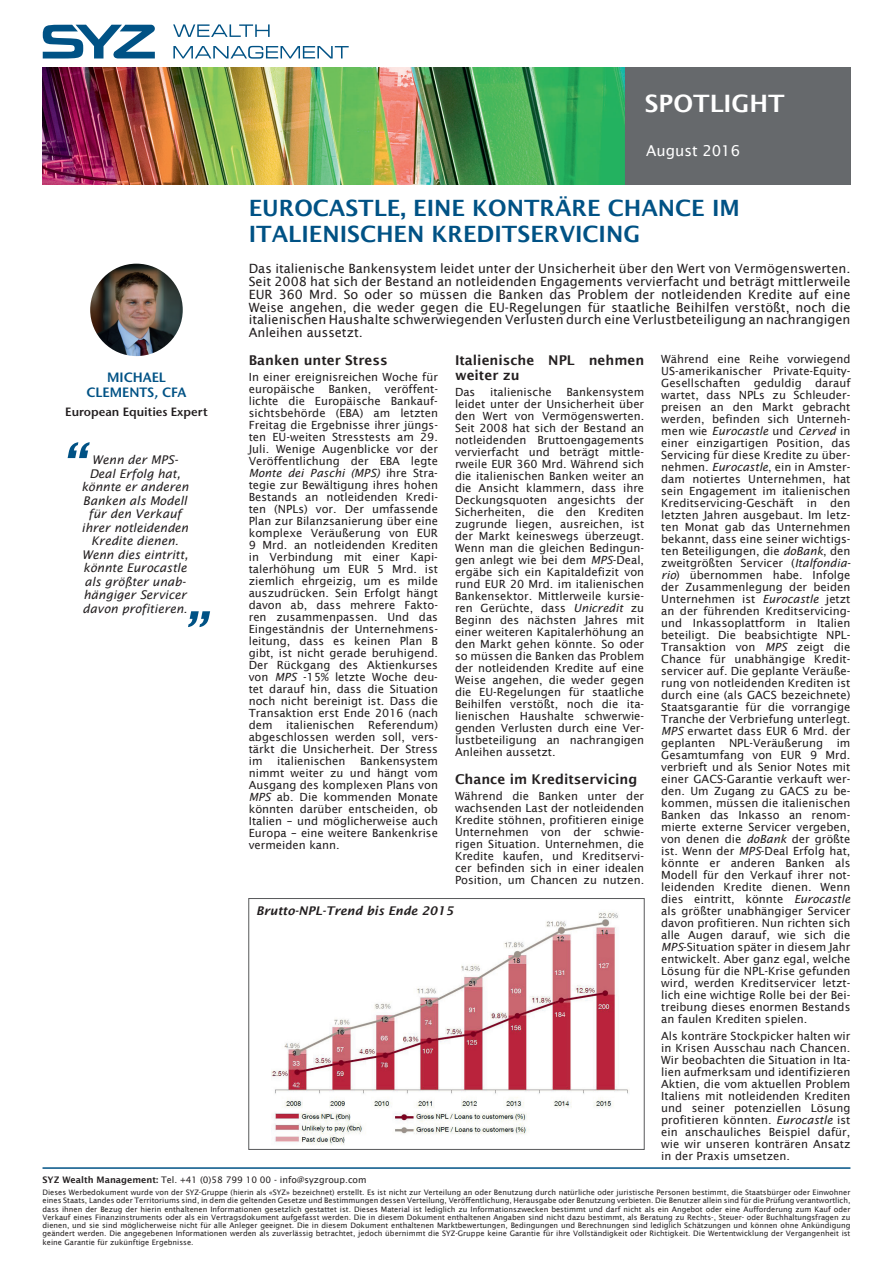
<style>
.page{position:relative;width:893px;height:1263px;background:#fff}
.page>*{position:absolute;margin:0;border:0;box-sizing:border-box;transform-origin:0 0}
.t1{font:italic 600 52.5px "Lucida Sans";color:#005285}
.t2{font:600 24px "Lucida Sans";color:#fff}
.t3{font:600 22.5px/25.5px "Lucida Sans";color:#005285}
.t4{font:15px "Lucida Sans";color:#fff}
.t5{font:600 13.5px/15px "Lucida Sans";color:#231f20}
.t6{font:600 13.5px/15px "Stone Sans ITC Pro";color:#005285;text-align:center}
.t7{font:12.75px/12.8px "Lucida Sans";color:#231f20;text-align:justify}
.t8{font:italic 12px/13.5px "Lucida Sans";color:#231f20;text-align:center}
.t9{font:italic 600 12px "Lucida Sans";color:#231f20}
.t10{font:600 12px "Stone Sans ITC Pro";color:#231f20}
.t11{font:11.25px/12px "Lucida Sans";color:#231f20;text-align:justify}
.t12{font:9px "Lucida Sans";color:#231f20}
.t13{font:7.5px/8.2px "Lucida Sans";color:#231f20;text-align:justify}
.s1{font-style:italic}
.s2{font-weight:600}
</style>
<div class="page">
<img style="left:43px;top:68px;width:807px;height:117px">
<svg style="left:43px;top:25px;width:112px;height:34px"></svg>
<svg style="left:173px;top:24px;width:97px;height:13px"></svg>
<svg style="left:173px;top:46px;width:176px;height:13px"></svg>
<hr style="left:43px;top:1167px;width:807px;height:2px;background:#005285">
<img style="left:90px;top:264px;width:93px;height:92px;border-radius:46px">
<img style="left:271px;top:912px;width:358px;height:233px">
<div style="left:249px;top:898px;width:395px;height:251px;border:1px solid #57585a"></div>
<h2 class="t2" style="left:645px;top:90px;width:141px">SPOTLIGHT</h2>
<h3 class="t4" style="left:646px;top:142px;width:96px">August 2016</h3>
<h3 class="t3" style="left:249px;top:195px;width:493px">Eurocastle, eine konträre Chance im italienischen Kreditservicing</h3>
<p class="t6" style="left:87px;top:370px;width:101px">MICHAEL<br>CLEMENTS, CFA</p>
<p class="t10" style="left:65px;top:404px;width:144px">European Equities Expert</p>
<h1 class="t1" style="left:60px;top:434px;width:25px">“</h1>
<p class="t8" style="left:81px;top:453px;width:109px">Wenn der MPS-<br>Deal Erfolg hat, könnte er anderen<br>Banken als Modell für den Verkauf ihrer notleidenden<br>Kredite dienen.<br>Wenn dies eintritt, könnte Eurocastle als größter unab&shy;hängiger Servicer davon profitieren.</p>
<h1 class="t1" style="left:181px;top:603px;width:25px">”</h1>
<p class="t7" style="left:249px;top:263px;width:603px">Das italienische Bankensystem leidet unter der Unsicherheit über den Wert von Vermögenswerten.<br>Seit 2008 hat sich der Bestand an notleidenden Engagements vervierfacht und beträgt mittlerweile EUR 360 Mrd. So oder so müssen die Banken das Problem der notleidenden Kredite auf eine Weise angehen, die weder gegen die EU-Regelungen für staatliche Beihilfen verstößt, noch die italienischen Haushalte schwerwiegenden Verlusten durch eine Verlustbeteiligung an nachrangigen Anleihen aussetzt.</p>
<p class="t5" style="left:249px;top:352px;width:140px">Banken unter Stress</p>
<p class="t11" style="left:249px;top:371px;width:191px">In einer ereignisreichen Woche für europäische Banken, veröffent&shy;lichte die Europäische Bankauf&shy;sichtsbehörde (EBA) am letzten Freitag die Ergebnisse ihrer jüngs&shy;ten EU-weiten Stresstests am 29.<br>Juli. Wenige Augenblicke vor der Veröffentlichung der EBA legte <span class="s1">Monte dei Paschi (MPS)</span> ihre Stra&shy;tegie zur Bewältigung ihres hohen Bestands an notleidenden Kredi&shy;ten (NPLs) vor. Der umfassende Plan zur Bilanzsanierung über eine komplexe Veräußerung von EUR 9 Mrd. an notleidenden Krediten in Verbindung mit einer Kapi&shy;talerhöhung um EUR 5 Mrd. ist ziemlich ehrgeizig, um es milde auszudrücken. Sein Erfolgt hängt davon ab, dass mehrere Fakto&shy;ren zusammenpassen. Und das Eingeständnis der Unternehmens&shy;leitung, dass es keinen Plan B gibt, ist nicht gerade beruhigend.<br>Der Rückgang des Aktienkurses von <span class="s1">MPS</span> -15% letzte Woche deu&shy;tet darauf hin, dass die Situation noch nicht bereinigt ist. Dass die Transaktion erst Ende 2016 (nach dem italienischen Referendum) abgeschlossen werden soll, vers&shy;tärkt die Unsicherheit. Der Stress im</p>
<p class="t11" style="left:249px;top:755px;width:191px;text-indent:111px">Bankensystem nimmt weiter zu und hängt vom Ausgang des komplexen Plans von <span class="s1">MPS</span> ab. Die kommenden Monate könnten darüber entscheiden, ob Italien – und möglicherweise auch Europa – eine weitere Bankenkrise vermeiden kann.</p>
<p class="t11" style="left:277px;top:755px;width:70px">italienischen</p>
<p class="t5" style="left:455px;top:352px;width:191px">Italienische N PL nehmen weiter zu</p>
<p class="t11" style="left:455px;top:386px;width:22px">Das</p>
<p class="t11" style="left:490px;top:386px;width:63px">italienische</p>
<p class="t11" style="left:455px;top:386px;width:191px;text-indent:111px">Bankensystem leidet unter der Unsicherheit über den Wert von Vermögenswerten.<br>Seit 2008 hat sich der Bestand an notleidenden Bruttoengagements vervierfacht und beträgt mittle&shy;rweile EUR 360 Mrd. Während sich die italienischen Banken weiter an die Ansicht klammern, dass ihre Deckungsquoten angesichts der Sicherheiten, die den Krediten zugrunde liegen, ausreichen, ist der Markt keineswegs überzeugt.<br>Wenn man die gleichen Bedingun&shy;gen anlegt wie bei dem <span class="s1">MPS</span>-Deal, ergäbe sich ein Kapitaldefizit von rund EUR 20 Mrd. im italienischen Bankensektor. Mittlerweile kursie&shy;ren Gerüchte, dass <span class="s1">Unicredit</span> zu Beginn des nächsten Jahres mit einer weiteren Kapitalerhöhung an den Markt gehen könnte. So oder so müssen die Banken das Problem der notleidenden Kredite auf eine Weise angehen, die weder gegen die EU-Regelungen für staatliche Beihilfen verstößt, noch die ita&shy;lienischen Haushalte schwerwie&shy;genden Verlusten durch eine Ver&shy;lustbeteiligung an nachrangigen Anleihen aussetzt.</p>
<p class="t5" style="left:455px;top:771px;width:184px">Chance im Kreditservicing</p>
<p class="t11" style="left:455px;top:790px;width:191px">Während die Banken unter der wachsenden Last der notleidenden Kredite stöhnen, profitieren einige Unternehmen von der schwie&shy;rigen Situation. Unternehmen, die Kredite kaufen, und Kreditservi&shy;cer befinden sich in einer idealen Position, um Chancen zu nutzen.</p>
<p class="t9" style="left:256px;top:904px;width:199px">Brutto-NPL-Trend bis Ende 2015</p>
<p class="t11" style="left:661px;top:353px;width:191px">Während eine Reihe vorwiegend US-amerikanischer Private-Equity-Gesellschaften geduldig darauf wartet, dass NPLs zu Schleuder&shy;preisen an den Markt gebracht werden, befinden sich Unterneh&shy;men wie <span class="s1">Eurocastle</span> und <span class="s1">Cerved</span> in einer einzigartigen Position, das Servicing für diese Kredite zu über&shy;nehmen. <span class="s1">Eurocastle</span>, ein in Amster&shy;dam notiertes Unternehmen, hat sein Engagement im italienischen Kreditservicing-Geschäft in den letzten Jahren ausgebaut. Im letz&shy;ten Monat gab das Unternehmen bekannt, dass eine seiner wichtigs&shy;ten Beteiligungen, die <span class="s1">doBank</span>, den zweitgrößten Servicer (<span class="s1">Italfondia&shy;rio</span>) übernommen habe. Infolge der Zusammenlegung der beiden Unternehmen ist <span class="s1">Eurocastle</span> jetzt an der führenden Kreditservicing&shy;und Inkassoplattform in Italien beteiligt. Die beabsichtigte NPL-Transaktion von <span class="s1">MPS</span> zeigt die Chance für unabhängige Kredit&shy;servicer auf. Die geplante Veräuße&shy;rung von notleidenden Krediten ist durch eine (als GACS bezeichnete)<br>Staatsgarantie für die vorrangige Tranche der Verbriefung unterlegt.<br><span class="s1">MPS</span> erwartet dass EUR 6 Mrd. der geplanten NPL-Veräußerung im Gesamtumfang von EUR 9 Mrd. verbrieft und als Senior Notes mit einer GACS-Garantie verkauft wer&shy;den. Um Zugang zu GACS zu be&shy;kommen, müssen die italienischen Banken das Inkasso an renom&shy;mierte externe Servicer vergeben, von denen die <span class="s1">doBank</span> der größte ist. Wenn der <span class="s1">MPS</span>-Deal Erfolg hat, könnte er anderen Banken als Modell für den Verkauf ihrer not&shy;leidenden Kredite dienen. Wenn dies eintritt, könnte <span class="s1">Eurocastle </span>als größter unabhängiger Servicer davon profitieren. Nun richten sich alle Augen darauf, wie sich die <span class="s1">MPS</span>-Situation später in diesem Jahr entwickelt. Aber ganz egal, welche Lösung für die NPL-Krise gefunden wird, werden Kreditservicer letzt&shy;lich eine wichtige Rolle bei der Bei&shy;treibung dieses enormen Bestands an faulen Krediten spielen.</p>
<p class="t11" style="left:661px;top:1029px;width:191px">Als konträre Stockpicker halten wir in Krisen Ausschau nach Chancen.<br>Wir beobachten die Situation in Ita&shy;lien aufmerksam und identifizieren Aktien, die vom aktuellen Problem Italiens mit notleidenden Krediten und seiner potenziellen Lösung profitieren könnten. <span class="s1">Eurocastle</span> ist ein anschauliches Beispiel dafür, wie wir unseren konträren Ansatz in der Praxis umsetzen.</p>
<p class="t12" style="left:43px;top:1174px;width:326px"><span class="s2">SYZ Wealth Management:</span> Tel. +41 (0)58 799 10 00 - info@syzgroup.com</p>
<p class="t13" style="left:43px;top:1188px;width:809px">Dieses Werbedokument wurde von der SYZ-Gruppe (hierin als «SYZ» bezeichnet) erstellt. Es ist nicht zur Verteilung an oder Benutzung durch natürliche oder juristische Personen bestimmt, die Staatsbürger oder Einwohner eines Staats, Landes oder Territoriums sind, in dem die geltenden Gesetze und Bestimmungen dessen Verteilung, Veröffentlichung, Herausgabe oder Benutzung verbieten. Die Benutzer allein sind für die Prüfung verantwortlich, dass ihnen der Bezug der hierin enthaltenen Informationen gesetzlich gestattet ist. Dieses Material ist lediglich zu Informationszwecken bestimmt und darf nicht als ein Angebot oder eine Aufforderung zum Kauf oder Verkauf eines Finanzinstruments oder als ein Vertragsdokument aufgefasst werden. Die in diesem Dokument enthaltenen Angaben sind nicht dazu bestimmt, als Beratung zu Rechts-, Steuer- oder Buchhaltungsfragen zu dienen, und sie sind möglicherweise nicht für alle Anleger geeignet. Die in diesem Dokument enthaltenen Marktbewertungen, Bedingungen und Berechnungen sind lediglich Schätzungen und können ohne Ankündigung geändert werden. Die angegebenen Informationen werden als zuverlässig betrachtet, jedoch übernimmt die SYZ-Gruppe keine Garantie für ihre Vollständigkeit oder Richtigkeit. Die Wertentwicklung der Vergangenheit ist keine Garantie für zukünftige Ergebnisse.</p>
</div>
